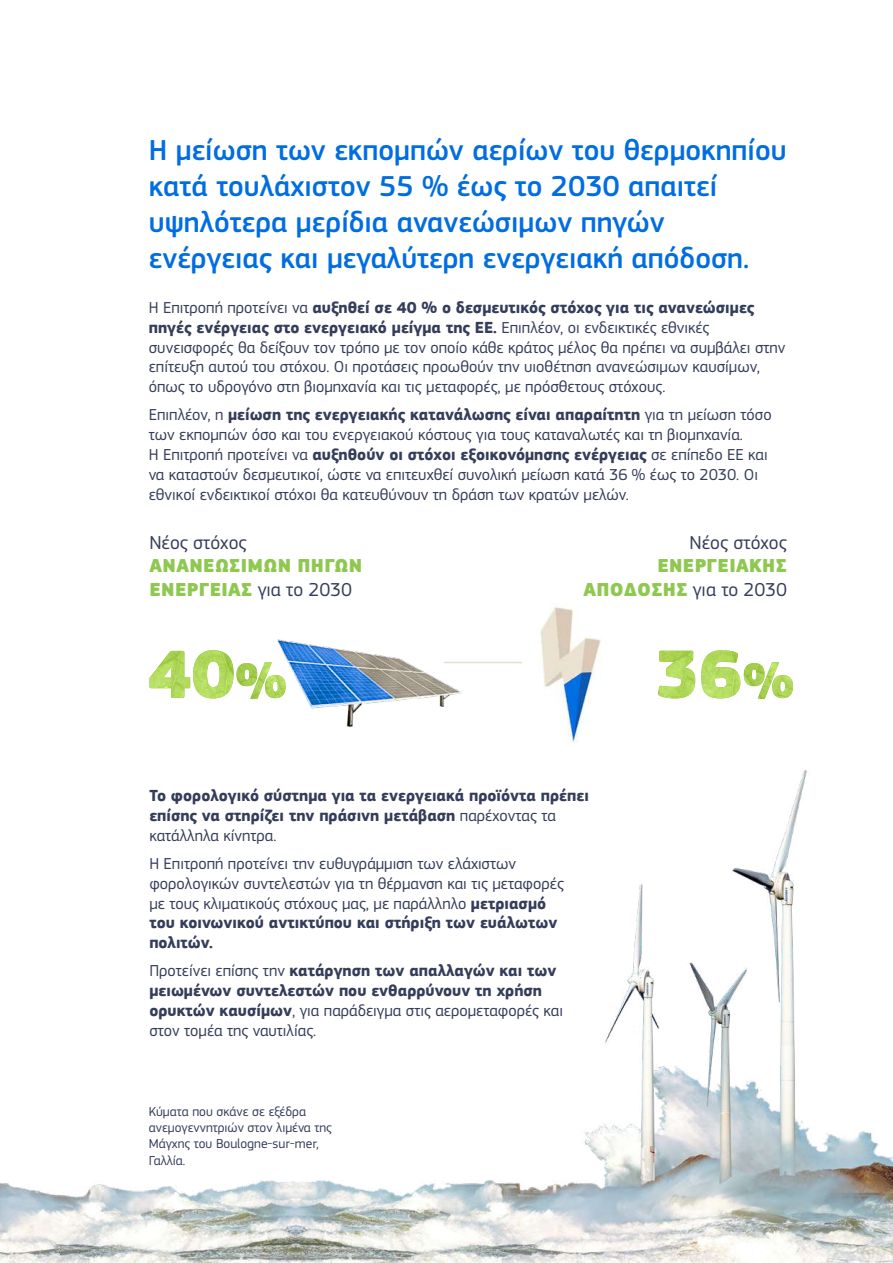
<style>
.page{position:relative;width:893px;height:1263px;background:#fff}
.page>*{position:absolute;margin:0;border:0;box-sizing:border-box;transform-origin:0 0}
.t1{font:500 30px/36px "EC Square Sans Pro";color:#006de2}
.t2{font:900 19.5px/23.4px "EC Square Sans Pro";letter-spacing:.02em;color:#8fc851}
.t3{font:19.5px "EC Square Sans Pro";color:#343d59}
.t4{font:16.5px/19.8px "EC Square Sans Pro";color:#343d59}
.t5{font:700 16.5px/19.8px "EC Square Sans Pro";color:#343d59}
.t6{font:13.5px/16.2px "EC Square Sans Pro";color:#343d59}
.s1{font-weight:700}
.s2{font-weight:400;color:#343d59}
.s3{font-weight:400}
</style>
<div class="page">
<img style="left:0;top:770px;width:893px;height:493px">
<img style="left:540px;top:606px;width:61px;height:137px">
<img style="left:277px;top:639px;width:188px;height:89px">
<hr style="left:444px;top:662px;width:78px;height:1px;background:#e8decd">
<svg style="left:658px;top:675px;width:135px;height:24px"></svg>
<img style="left:659px;top:650px;width:120px;height:49px">
<svg style="left:277px;top:641px;width:118px;height:67px"></svg>
<img style="left:149px;top:650px;width:132px;height:49px">
<h1 class="t1" style="left:149px;top:132px;width:639px">Η μείωση των εκπομπών αερίων του θερμοκηπίου κατά τουλάχιστον 55 % έως το 2030 απαιτεί υψηλότερα μερίδια ανανεώσιμων πηγών ενέργειας και μεγαλύτερη ενεργειακή απόδοση.</h1>
<p class="t4" style="left:149px;top:298px;width:638px">Η Επιτροπή προτείνει να <span class="s1">αυξηθεί σε 40 % ο δεσμευτικός στόχος για τις ανανεώσιμες πηγές ενέργειας στο ενεργειακό μείγμα της ΕΕ.</span> Επιπλέον, οι ενδεικτικές εθνικές συνεισφορές θα δείξουν τον τρόπο με τον οποίο κάθε κράτος μέλος θα πρέπει να συμβάλει στην επίτευξη αυτού του στόχου. Οι προτάσεις προωθούν την υιοθέτηση ανανεώσιμων καυσίμων, όπως το υδρογόνο στη βιομηχανία και τις μεταφορές, με πρόσθετους στόχους.</p>
<p class="t4" style="left:149px;top:405px;width:624px">Επιπλέον, η <span class="s1">μείωση της ενεργειακής κατανάλωσης είναι απαραίτητη</span> για τη μείωση τόσο των εκπομπών όσο και του ενεργειακού κόστους για τους καταναλωτές και τη βιομηχανία.<br>Η Επιτροπή προτείνει να <span class="s1">αυξηθούν οι στόχοι εξοικονόμησης ενέργειας</span> σε επίπεδο ΕΕ και να καταστούν δεσμευτικοί, ώστε να επιτευχθεί συνολική μείωση κατά 36 % έως το 2030. Οι εθνικοί ενδεικτικοί στόχοι θα κατευθύνουν τη δράση των κρατών μελών.</p>
<p class="t3" style="left:149px;top:531px;width:99px">Νέος στόχος</p>
<p class="t2" style="left:150px;top:555px;width:214px">ΑΝΑΝΕΩΣΙΜΩΝ ΠΗΓΩΝ<br>ΕΝΕΡΓΕΙΑΣ <span class="s2">για το 2030</span></p>
<p class="t3" style="left:690px;top:531px;width:99px">Νέος στόχος</p>
<p class="t2" style="left:583px;top:555px;width:205px;text-align:right">ΕΝΕΡΓΕΙΑΚΗΣ<br>ΑΠΟΔΟΣΗΣ <span class="s2">για το 2030</span></p>
<p class="t5" style="left:149px;top:786px;width:441px">Το φορολογικό σύστημα για τα ενεργειακά προϊόντα πρέπει επίσης να στηρίζει την πράσινη μετάβαση <span class="s3">παρέχοντας τα κατάλληλα κίνητρα.</span></p>
<p class="t4" style="left:149px;top:854px;width:416px">Η Επιτροπή προτείνει την ευθυγράμμιση των ελάχιστων φορολογικών συντελεστών για τη θέρμανση και τις μεταφορές με τους κλιματικούς στόχους μας, με παράλληλο <span class="s1">μετριασμό του κοινωνικού αντικτύπου και στήριξη των ευάλωτων πολιτών.</span></p>
<p class="t5" style="left:149px;top:962px;width:415px"><span class="s3">Προτείνει επίσης την</span> κατάργηση των απαλλαγών και των μειωμένων συντελεστών που ενθαρρύνουν τη χρήση ορυκτών καυσίμων<span class="s3">, για παράδειγμα στις αερομεταφορές και στον τομέα της ναυτιλίας.</span></p>
<p class="t6" style="left:149px;top:1103px;width:185px">Κύματα που σκάνε σε εξέδρα ανεμογεννητριών στον λιμένα της<br>Μάγχης του Boulogne-sur-mer,<br>Γαλλία.</p>
</div>
